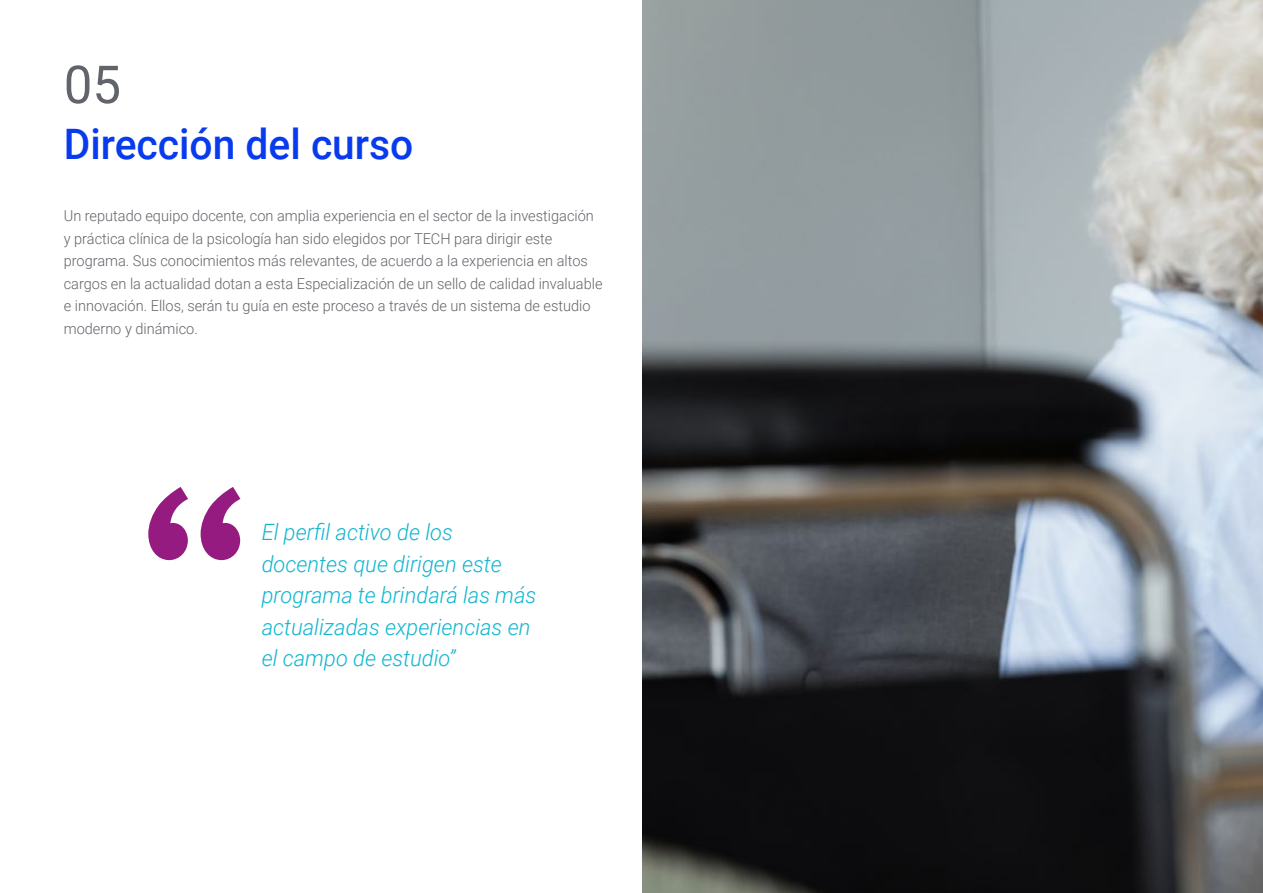
<style>
.page{position:relative;width:1263px;height:893px;background:#fff}
.page>*{position:absolute;margin:0;border:0;box-sizing:border-box;transform-origin:0 0}
.t1{font:52.5px "Roboto";color:#61646a}
.t2{font:500 42px "Roboto";color:#083bee}
.t3{font:italic 300 22.5px/31.5px "Roboto";color:#0fb6cf}
.t4{font:300 15px/22.5px "Roboto";color:#61646a}
</style>
<div class="page">
<svg style="left:148px;top:487px;width:92px;height:73px"></svg>
<img style="left:642px;top:0;width:621px;height:893px">
<h1 class="t1" style="left:64px;top:48px;width:59px">05</h1>
<h2 class="t2" style="left:64px;top:115px;width:351px">Dirección del curso</h2>
<p class="t4" style="left:64px;top:204px;width:540px">Un reputado equipo docente, con amplia experiencia en el sector de la investigación y práctica clínica de la psicología han sido elegidos por TECH para dirigir este programa. Sus conocimientos más relevantes, de acuerdo a la experiencia en altos cargos en la actualidad dotan a esta Especialización de un sello de calidad invaluable e innovación. Ellos, serán tu guía en este proceso a través de un sistema de estudio moderno y dinámico.</p>
<h3 class="t3" style="left:262px;top:516px;width:276px">El perfil activo de los docentes que dirigen este programa te brindará las más actualizadas experiencias en el campo de estudio”</h3>
</div>
